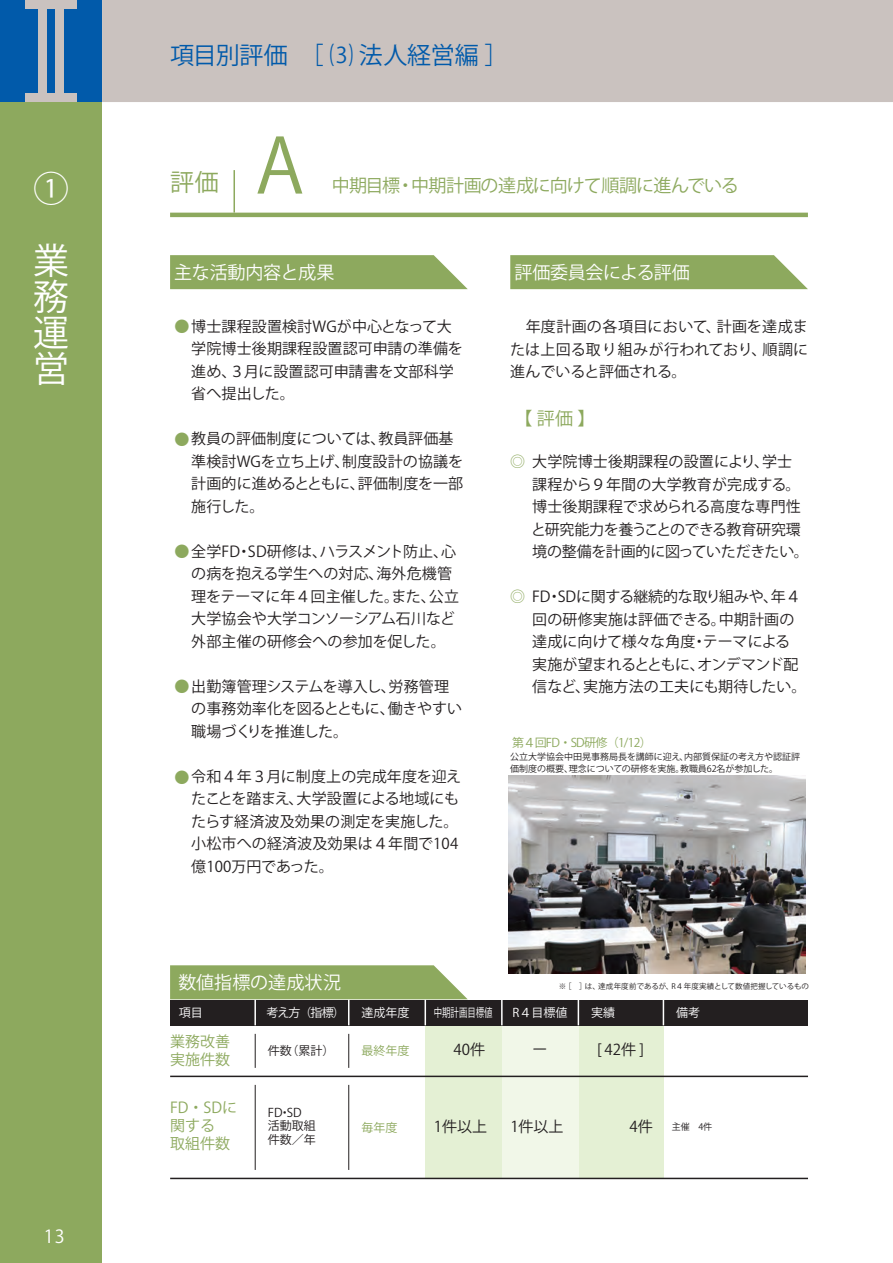
<style>
.page{position:relative;width:893px;height:1263px;background:#fff}
.page>*{position:absolute;margin:0;border:0;box-sizing:border-box;transform-origin:0 0}
.t1{font:75px "Ryumin Pro Bold 90 ms RKSJ H";color:#8da95e}
.t2{font:36px "Gothic MB101 Pro Light 90 ms RKSJ H";color:#fff}
.t3{font:24px "Gothic MB101 Pro Light 90 ms RKSJ H";letter-spacing:-.01em;color:#015aaa}
.t4{font:24px "Ryumin Pro Medium 90 ms RKSJ H";color:#8da95e}
.t5{font:18px "Ryumin Pro Medium 90 ms RKSJ H";letter-spacing:-.035em;color:#8da95e}
.t6{font:18px "Gothic MB101 Pro Regular 90 ms RKSJ H";letter-spacing:-.01em;color:#fff}
.t7{font:18px "DIN Condensed Bold 90 ms RKSJ H";color:#fff}
.t8{font:15px/22.5px "Koz Go Pr 6 N";letter-spacing:.01em;color:#231f20}
.t9{font:15px/22.5px "Koz Go Pr 6 N";letter-spacing:-.01em;color:#231f20}
.t10{font:15px/22.5px "Gothic MB101 Pro Regular 90 ms RKSJ H";letter-spacing:.005em;color:#231f20;text-align:justify}
.t11{font:15px/18px "Gothic MB101 Pro Regular 90 ms RKSJ H";color:#8da95e}
.t12{font:15px "Gothic MB101 Pro Light 90 ms RKSJ H";color:#231f20}
.t13{font:12px "Gothic MB101 Pro Regular 90 ms RKSJ H";color:#fff}
.t14{font:12px/13.5px "Gothic MB101 Pro Light 90 ms RKSJ H";color:#231f20}
.t15{font:12px "Gothic MB101 Pro Medium 90 ms RKSJ H";letter-spacing:-.06em;color:#8da95e}
.t16{font:12px "Gothic MB101 Pro Regular 90 ms RKSJ H";color:#fff;scale:.7 1}
.t17{font:12px "Gothic MB101 Pro Regular 90 ms RKSJ H";color:#8da95e}
.t18{font:9px/12px "Koz Go Pr 6 N";color:#231f20}
.t19{font:9px "Gothic MB101 Pro Light 90 ms RKSJ H";color:#231f20}
.t20{font:7.5px "Gothic MB101 Pro Regular 90 ms RKSJ H";letter-spacing:.015em;color:#231f20}
.s1{font-family:"Gothic MB101 Pro Regular 90 ms RKSJ H";color:#8da95e}
</style>
<div class="page">
<div style="left:0;top:0;width:102px;height:102px;background:#015aaa"></div>
<div style="left:0;top:102px;width:102px;height:1161px;background:#8da95e"></div>
<div style="left:102px;top:0;width:791px;height:102px;background:#cac2bf"></div>
<div style="left:55px;top:0;width:9px;height:102px;background:#cac2bf"></div>
<div style="left:26px;top:94px;width:51px;height:8px;background:#cac2bf"></div>
<div style="left:26px;top:0;width:51px;height:9px;background:#cac2bf"></div>
<div style="left:38px;top:0;width:9px;height:102px;background:#cac2bf"></div>
<hr style="left:170px;top:213px;width:638px;height:4px;background:#8da95e">
<hr style="left:233px;top:170px;width:2px;height:43px;background:#8da95e">
<svg style="left:170px;top:255px;width:298px;height:34px;background:#93ae67"></svg>
<svg style="left:510px;top:255px;width:298px;height:34px;background:#94ae67"></svg>
<div style="left:578px;top:1025px;width:85px;height:153px;background:#e4f0d4"></div>
<div style="left:502px;top:1025px;width:76px;height:153px;background:#f1f7e8"></div>
<div style="left:425px;top:1025px;width:77px;height:153px;background:#e4f0d4"></div>
<div style="left:170px;top:1000px;width:638px;height:25px;background:#231f20"></div>
<svg style="left:663px;top:1000px;width:1px;height:25px"></svg>
<svg style="left:578px;top:1000px;width:1px;height:25px"></svg>
<hr style="left:501px;top:1000px;width:2px;height:25px;background:#fff">
<svg style="left:170px;top:965px;width:298px;height:60px"></svg>
<hr style="left:254px;top:1000px;width:2px;height:25px;background:#fff">
<hr style="left:170px;top:1075px;width:638px;height:2px;background:#231f20">
<hr style="left:170px;top:1178px;width:638px;height:1px;background:#231f20">
<hr style="left:348px;top:1034px;width:1px;height:34px;background:#231f20">
<hr style="left:348px;top:1085px;width:1px;height:85px;background:#231f20">
<hr style="left:255px;top:1034px;width:1px;height:34px;background:#231f20">
<hr style="left:255px;top:1085px;width:1px;height:85px;background:#231f20">
<img style="left:509px;top:776px;width:297px;height:198px">
<h2 class="t2" style="left:33px;top:168px;width:37px">①</h2>
<h2 class="t2" style="left:33px;top:240px;width:37px">業</h2>
<h2 class="t2" style="left:33px;top:276px;width:37px">務</h2>
<h2 class="t2" style="left:33px;top:312px;width:37px">運</h2>
<h2 class="t2" style="left:33px;top:348px;width:37px">営</h2>
<p class="t7" style="left:44px;top:1226px;width:23px">13</p>
<h3 class="t3" style="left:170px;top:41px;width:340px">項目別評価［ ⑶ 法人経営編 ］</h3>
<h3 class="t4" style="left:170px;top:169px;width:50px">評価</h3>
<h1 class="t1" style="left:255px;top:124px;width:51px">A</h1>
<p class="t5" style="left:332px;top:176px;width:408px">中期目標・中期計画の達成に向けて順調に進んでいる</p>
<p class="t6" style="left:174px;top:262px;width:162px">主な活動内容と成果</p>
<p class="t6" style="left:514px;top:262px;width:177px">評価委員会による評価</p>
<p class="t8" style="left:175px;top:315px;width:279px"><span class="s1">●</span>博士課程設置検討WGが中心となって大</p>
<p class="t10" style="left:510px;top:316px;width:299px;text-indent:15px">年度計画の各項目において、計画を達成または上回る取り組みが行われており、順調に進んでいると評価される。</p>
<p class="t5" style="left:514px;top:408px;width:82px">【 評価 】</p>
<p class="t11" style="left:510px;top:453px;width:16px">◎</p>
<p class="t8" style="left:191px;top:338px;width:273px">学院博士後期課程設置認可申請の準備を進め、３月に設置認可申請書を文部科学省へ提出した。</p>
<p class="t8" style="left:175px;top:428px;width:280px"><span class="s1">●</span>教員の評価制度については、教員評価基</p>
<p class="t8" style="left:191px;top:450px;width:273px;text-align:justify">準検討WGを立ち上げ、制度設計の協議を計画的に進めるとともに、評価制度を一部施行した。</p>
<p class="t9" style="left:531px;top:451px;width:279px">大学院博士後期課程の設置により、学士課程から９年間の大学教育が完成する。博士後期課程で求められる高度な専門性と研究能力を養うことのできる教育研究環境の整備を計画的に図っていただきたい。</p>
<p class="t9" style="left:532px;top:586px;width:276px">FD・SDに関する継続的な取り組みや、年４回の研修実施は評価できる。中期計画の達成に向けて様々な角度・テーマによる実施が望まれるとともに、オンデマンド配信など、実施方法の工夫にも期待したい。</p>
<p class="t8" style="left:175px;top:540px;width:283px"><span class="s1">●</span>全学FD・SD研修は、ハラスメント防止、心</p>
<p class="t8" style="left:191px;top:563px;width:269px">の病を抱える学生への対応、海外危機管理をテーマに年４回主催した。また、公立大学協会や大学コンソーシアム石川など外部主催の研修会への参加を促した。</p>
<p class="t11" style="left:510px;top:588px;width:16px">◎</p>
<p class="t8" style="left:175px;top:675px;width:276px"><span class="s1">●</span>出勤簿管理システムを導入し、労務管理</p>
<p class="t9" style="left:191px;top:698px;width:273px">の事務効率化を図るとともに、働きやすい職場づくりを推進した。</p>
<p class="t8" style="left:175px;top:765px;width:288px"><span class="s1">●</span>令和４年３月に制度上の完成年度を迎え</p>
<p class="t8" style="left:191px;top:788px;width:269px;text-align:justify">たことを踏まえ、大学設置による地域にもたらす経済波及効果の測定を実施した。小松市への経済波及効果は４年間で104億100万円であった。</p>
<p class="t15" style="left:512px;top:735px;width:141px">第４回FD・SD研修（1/12）</p>
<p class="t18" style="left:510px;top:751px;width:291px">公立大学協会中田晃事務局長を講師に迎え、内部質保証の考え方や認証評価制度の概要、理念についての研修を実施。教職員62名が参加した。</p>
<p class="t6" style="left:178px;top:972px;width:164px">数値指標の達成状況</p>
<p class="t13" style="left:179px;top:1006px;width:25px">項目</p>
<p class="t13" style="left:266px;top:1006px;width:80px">考え方（指標）</p>
<p class="t13" style="left:361px;top:1006px;width:49px">達成年度</p>
<p class="t16" style="left:434px;top:1006px;width:86px">中期計画目標値</p>
<p class="t13" style="left:512px;top:1006px;width:56px">R４目標値</p>
<p class="t13" style="left:591px;top:1006px;width:25px">実績</p>
<p class="t13" style="left:676px;top:1006px;width:25px">備考</p>
<p class="t14" style="left:268px;top:1044px;width:68px">件数（累計）</p>
<p class="t20" style="left:559px;top:982px;width:251px">※［　］は、達成年度前であるが、R４年度実績として数値把握しているもの</p>
<p class="t11" style="left:170px;top:1033px;width:61px">業務改善実施件数</p>
<p class="t12" style="left:453px;top:1041px;width:33px">40件</p>
<p class="t12" style="left:597px;top:1041px;width:49px">[ 42件 ]</p>
<p class="t17" style="left:361px;top:1044px;width:49px">最終年度</p>
<p class="t12" style="left:533px;top:1041px;width:16px">ー</p>
<p class="t11" style="left:170px;top:1099px;width:69px">FD・SDに関する<br>取組件数</p>
<p class="t14" style="left:268px;top:1106px;width:49px">FD・SD活動取組件数／年</p>
<p class="t17" style="left:361px;top:1120px;width:37px">毎年度</p>
<p class="t12" style="left:434px;top:1118px;width:55px">1件以上</p>
<p class="t12" style="left:510px;top:1118px;width:55px">1件以上</p>
<p class="t12" style="left:630px;top:1118px;width:25px">4件</p>
<p class="t19" style="left:672px;top:1121px;width:42px">主催　4件</p>
</div>
